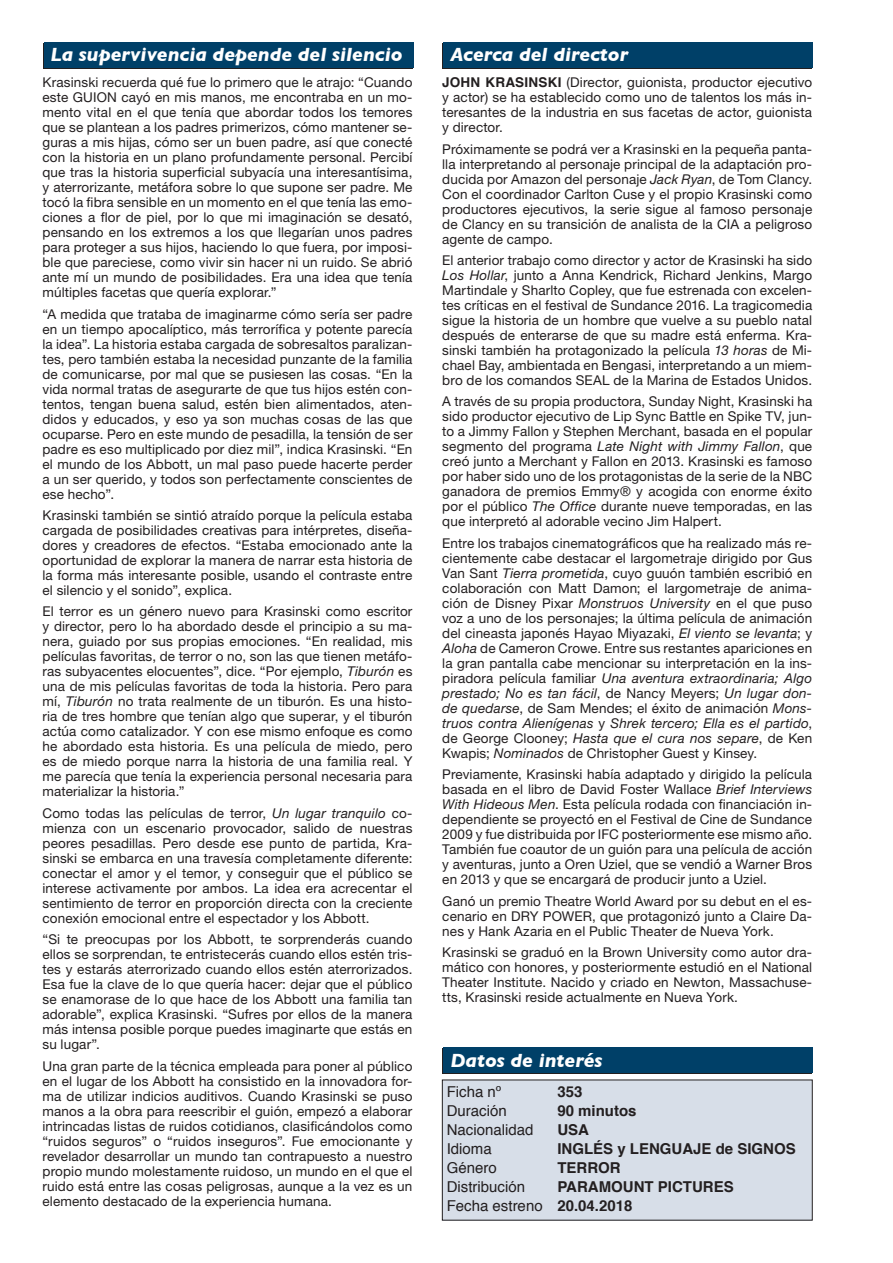
<style>
.page{position:relative;width:893px;height:1263px;background:#fff}
.page>*{position:absolute;margin:0;border:0;box-sizing:border-box;transform-origin:0 0}
.t1{font:italic 700 19.5px "Gill Sans";color:#fff}
.t2{font:15px "Helvetica";color:#231f20}
.t3{font:700 15px "Helvetica";color:#231f20}
.t4{font:13.5px/15px "Helvetica Neue";letter-spacing:.01em;color:#231f20;text-align:justify}
.s1{font-style:italic}
.s2{font-family:"Helvetica";font-weight:700}
.s3{font-weight:700}
</style>
<div class="page">
<div style="left:43px;top:44px;width:369px;height:25px;background:#231f20"></div>
<div style="left:44px;top:43px;width:370px;height:25px;background:#004068"></div>
<div style="left:442px;top:1049px;width:370px;height:25px;background:#231f20"></div>
<div style="left:443px;top:1048px;width:370px;height:25px;background:#004068"></div>
<div style="left:442px;top:1080px;width:370px;height:140px;background:#d7dee8"></div>
<div style="left:442px;top:44px;width:370px;height:25px;background:#231f20"></div>
<div style="left:443px;top:43px;width:370px;height:25px;background:#004068"></div>
<p class="t1" style="left:51px;top:43px;width:353px">La supervivencia depende del silencio</p>
<p class="t4" style="left:43px;top:75px;width:371px">Krasinski recuerda qué fue lo primero que le atrajo: “Cuando este GUION cayó en mis manos, me encontraba en un mo&shy;mento vital en el que tenía que abordar todos los temores que se plantean a los padres primerizos, cómo mantener se&shy;guras a mis hijas, cómo ser un buen padre, así que conecté con la historia en un plano profundamente personal. Percibí que tras la historia superficial subyacía una interesantísima, y aterrorizante, metáfora sobre lo que supone ser padre. Me tocó la fibra sensible en un momento en el que tenía las emo&shy;ciones a flor de piel, por lo que mi imaginación se desató, pensando en los extremos a los que llegarían unos padres para proteger a sus hijos, haciendo lo que fuera, por imposi&shy;ble que pareciese, como vivir sin hacer ni un ruido. Se abrió ante mí un mundo de posibilidades. Era una idea que tenía múltiples facetas que quería explorar.”</p>
<p class="t4" style="left:43px;top:306px;width:371px">“A medida que trataba de imaginarme cómo sería ser padre en un tiempo apocalíptico, más terrorífica y potente parecía la idea”. La historia estaba cargada de sobresaltos paralizan&shy;tes, pero también estaba la necesidad punzante de la familia de comunicarse, por mal que se pusiesen las cosas. “En la vida normal tratas de asegurarte de que tus hijos estén con&shy;tentos, tengan buena salud, estén bien alimentados, aten&shy;didos y educados, y eso ya son muchas cosas de las que ocuparse. Pero en este mundo de pesadilla, la tensión de ser padre es eso multiplicado por diez mil”, indica Krasinski. “En el mundo de los Abbott, un mal paso puede hacerte perder a un ser querido, y todos son perfectamente conscientes de ese hecho”.</p>
<p class="t4" style="left:43px;top:507px;width:371px">Krasinski también se sintió atraído porque la película estaba cargada de posibilidades creativas para intérpretes, diseña&shy;dores y creadores de efectos. “Estaba emocionado ante la oportunidad de explorar la manera de narrar esta historia de la forma más interesante posible, usando el contraste entre el silencio y el sonido”, explica.</p>
<p class="t4" style="left:43px;top:604px;width:371px">El terror es un género nuevo para Krasinski como escritor y director, pero lo ha abordado desde el principio a su ma&shy;nera, guiado por sus propias emociones. “En realidad, mis películas favoritas, de terror o no, son las que tienen metáfo&shy;ras subyacentes elocuentes”, dice. “Por ejemplo, <span class="s1">Tiburón</span> es una de mis películas favoritas de toda la historia. Pero para mí, <span class="s1">Tiburón</span> no trata realmente de un tiburón. Es una histo&shy;ria de tres hombre que tenían algo que superar, y el tiburón actúa como catalizador. Y con ese mismo enfoque es como he abordado esta historia. Es una película de miedo, pero es de miedo porque narra la historia de una familia real. Y me parecía que tenía la experiencia personal necesaria para materializar la historia.”</p>
<p class="t4" style="left:43px;top:805px;width:371px">Como todas las películas de terror, <span class="s1">Un lugar tranquilo</span> co&shy;mienza con un escenario provocador, salido de nuestras peores pesadillas. Pero desde ese punto de partida, Kra&shy;sinski se embarca en una travesía completamente diferente: conectar el amor y el temor, y conseguir que el público se interese activamente por ambos. La idea era acrecentar el sentimiento de terror en proporción directa con la creciente conexión emocional entre el espectador y los Abbott.</p>
<p class="t4" style="left:43px;top:932px;width:371px">“Si te preocupas por los Abbott, te sorprenderás cuando ellos se sorprendan, te entristecerás cuando ellos estén tris&shy;tes y estarás aterrorizado cuando ellos estén aterrorizados.<br>Esa fue la clave de lo que quería hacer: dejar que el público se enamorase de lo que hace de los Abbott una familia tan adorable”, explica Krasinski. “Sufres por ellos de la manera más intensa posible porque puedes imaginarte que estás en su lugar”.</p>
<p class="t4" style="left:43px;top:1058px;width:371px">Una gran parte de la técnica empleada para poner al público en el lugar de los Abbott ha consistido en la innovadora for&shy;ma de utilizar indicios auditivos. Cuando Krasinski se puso manos a la obra para reescribir el guión, empezó a elaborar intrincadas listas de ruidos cotidianos, clasificándolos como “ruidos seguros” o “ruidos inseguros”. Fue emocionante y revelador desarrollar un mundo tan contrapuesto a nuestro propio mundo molestamente ruidoso, un mundo en el que el ruido está entre las cosas peligrosas, aunque a la vez es un elemento destacado de la experiencia humana.</p>
<p class="t1" style="left:450px;top:43px;width:179px">Acerca del director</p>
<p class="t4" style="left:442px;top:75px;width:371px"><span class="s2">JOHN KRASINSKI</span> (Director, guionista, productor ejecutivo y actor) se ha establecido como uno de talentos los más in&shy;teresantes de la industria en sus facetas de actor, guionista y director.</p>
<p class="t4" style="left:442px;top:141px;width:371px">Próximamente se podrá ver a Krasinski en la pequeña panta&shy;lla interpretando al personaje principal de la adaptación pro&shy;ducida por Amazon del personaje <span class="s1">Jack Ryan</span>, de Tom Clancy.<br>Con el coordinador Carlton Cuse y el propio Krasinski como productores ejecutivos, la serie sigue al famoso personaje de Clancy en su transición de analista de la CIA a peligroso agente de campo.</p>
<p class="t4" style="left:442px;top:252px;width:371px">El anterior trabajo como director y actor de Krasinski ha sido <span class="s1">Los Hollar</span>, junto a Anna Kendrick, Richard Jenkins, Margo Martindale y Sharlto Copley, que fue estrenada con excelen&shy;tes críticas en el festival de Sundance 2016. La tragicomedia sigue la historia de un hombre que vuelve a su pueblo natal después de enterarse de que su madre está enferma. Kra&shy;sinski también ha protagonizado la película <span class="s1">13 horas</span> de Mi&shy;chael Bay, ambientada en Bengasi, interpretando a un miem&shy;bro de los comandos SEAL de la Marina de Estados Unidos.</p>
<p class="t4" style="left:442px;top:394px;width:371px">A través de su propia productora, Sunday Night, Krasinski ha sido productor ejecutivo de Lip Sync Battle en Spike TV, jun&shy;to a Jimmy Fallon y Stephen Merchant, basada en el popular segmento del programa <span class="s1">Late Night with Jimmy Fallon</span>, que creó junto a Merchant y Fallon en 2013. Krasinski es famoso por haber sido uno de los protagonistas de la serie de la NBC ganadora de premios Emmy® y acogida con enorme éxito por el público <span class="s1">The Office</span> durante nueve temporadas, en las que interpretó al adorable vecino Jim Halpert.</p>
<p class="t4" style="left:442px;top:535px;width:371px">Entre los trabajos cinematográficos que ha realizado más re&shy;cientemente cabe destacar el largometraje dirigido por Gus Van Sant <span class="s1">Tierra prometida</span>, cuyo guuón también escribió en colaboración con Matt Damon; el largometraje de anima&shy;ción de Disney Pixar <span class="s1">Monstruos University</span> en el que puso voz a uno de los personajes; la última película de animación del cineasta japonés Hayao Miyazaki, <span class="s1">El viento se levanta</span>; y <span class="s1">Aloha</span> de Cameron Crowe. Entre sus restantes apariciones en la gran pantalla cabe mencionar su interpretación en la ins&shy;piradora película familiar <span class="s1">Una aventura extraordinaria; Algo prestado; No es tan fácil</span>, de Nancy Meyers; <span class="s1">Un lugar don&shy;de quedarse</span>, de Sam Mendes; el éxito de animación <span class="s1">Mons&shy;truos contra Alienígenas</span> y <span class="s1">Shrek tercero; Ella es el partido</span>, de George Clooney; <span class="s1">Hasta que el cura nos separe</span>, de Ken Kwapis; <span class="s1">Nominados</span> de Christopher Guest y Kinsey.</p>
<p class="t4" style="left:442px;top:767px;width:371px">Previamente, Krasinski había adaptado y dirigido la película basada en el libro de David Foster Wallace <span class="s1">Brief Interviews With Hideous Men</span>. Esta película rodada con financiación in&shy;dependiente se proyectó en el Festival de Cine de Sundance 2009 y fue distribuida por IFC posteriormente ese mismo año.<br>También fue coautor de un guión para una película de acción y aventuras, junto a Oren Uziel, que se vendió a Warner Bros en 2013 y que se encargará de producir junto a Uziel.</p>
<p class="t4" style="left:442px;top:893px;width:371px">Ganó un premio Theatre World Award por su debut en el es&shy;cenario en DRY POWER, que protagonizó junto a Claire Da&shy;nes y Hank Azaria en el Public Theater de Nueva York.</p>
<p class="t4" style="left:442px;top:944px;width:371px">Krasinski se graduó en la Brown University como autor dra&shy;mático con honores, y posteriormente estudió en el National Theater Institute. Nacido y criado en Newton, Massachuse&shy;tts, Krasinski reside actualmente en Nueva York.</p>
<p class="t1" style="left:450px;top:1048px;width:154px">Datos de interés</p>
<p class="t2" style="left:447px;top:1080px;width:56px">Ficha nº</p>
<p class="t3" style="left:557px;top:1079px;width:27px">353</p>
<p class="t2" style="left:447px;top:1099px;width:62px">Duración</p>
<p class="t3" style="left:557px;top:1098px;width:81px">90 minutos</p>
<p class="t2" style="left:447px;top:1118px;width:88px">Nacionalidad</p>
<p class="t3" style="left:557px;top:1117px;width:33px">USA</p>
<p class="t2" style="left:447px;top:1137px;width:47px">Idioma</p>
<p class="t3" style="left:557px;top:1136px;width:240px">INGLÉS y LENGUAJE de SIGNOS</p>
<p class="t2" style="left:447px;top:1156px;width:52px">Género</p>
<p class="t3" style="left:557px;top:1155px;width:65px">TERROR</p>
<p class="t2" style="left:447px;top:1175px;width:80px">Distribución</p>
<p class="t3" style="left:557px;top:1174px;width:178px">PARAMOUNT PICTURES</p>
<p class="t2" style="left:447px;top:1194px;width:187px">Fecha estreno <span class="s3">20.04.2018</span></p>
</div>
